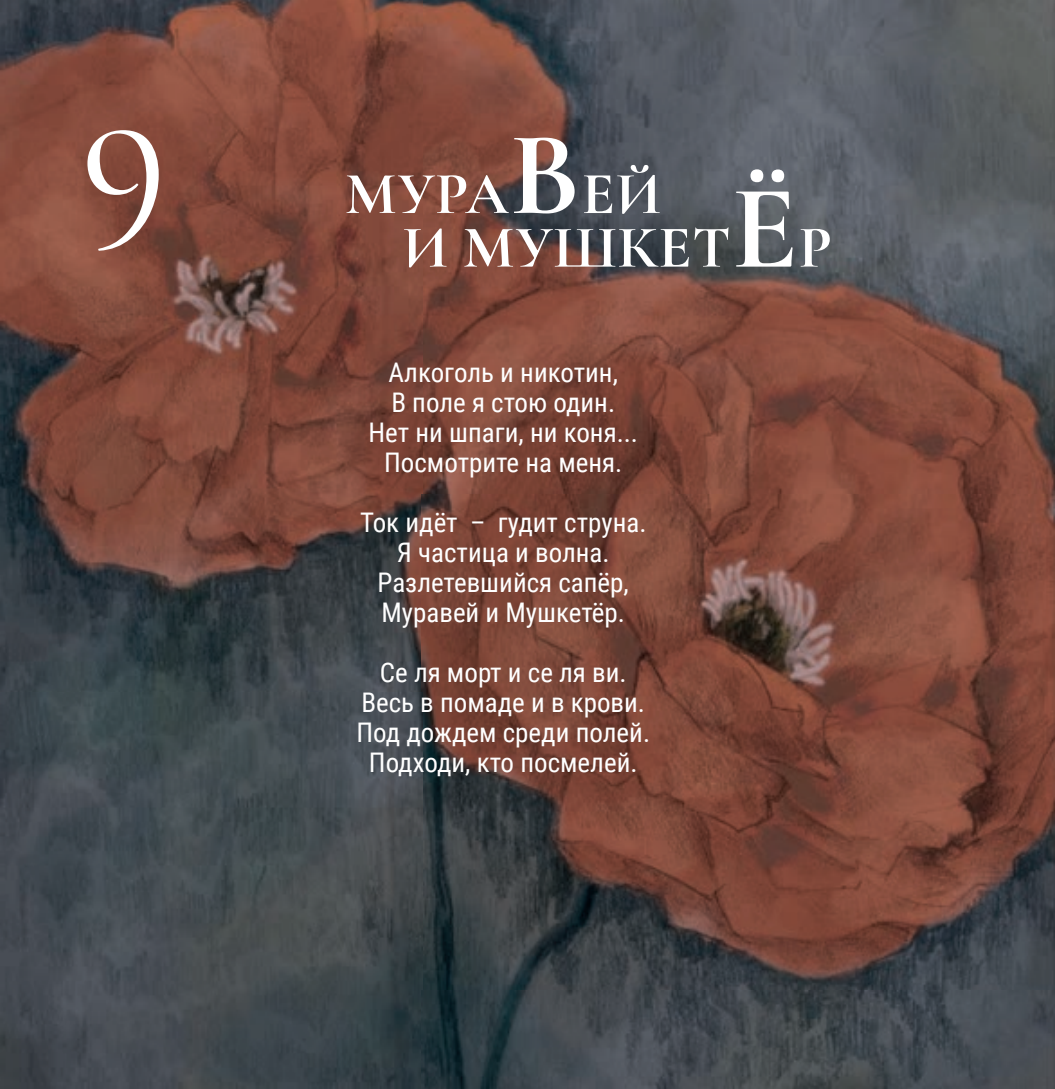
<style>
.page{position:relative;width:1055px;height:1089px;background:#fff}
.page>*{position:absolute;margin:0;border:0;box-sizing:border-box;transform-origin:0 0}
.t1{font:186px "Cormorant Infant";color:#fff}
.t2{font:700 60px "Cormorant Infant";letter-spacing:.01em;color:#fff}
.t3{font:27px/30px "Roboto Condensed";color:#fff;text-align:center}
.s1{font-size:120px}
</style>
<div class="page">
<img style="left:0;top:0;width:1054px;height:1089px">
<h1 class="t1" style="left:79px;top:76px;width:92px">9</h1>
<h2 class="t2" style="left:345px;top:157px;width:318px">МУРА<span class="s1">В</span>ЕЙ</h2>
<h2 class="t2" style="left:402px;top:210px;width:431px">И МУШКЕТ<span class="s1">Ё</span>Р</h2>
<p class="t3" style="left:368px;top:356px;width:271px">Алкоголь и никотин,<br>В поле я стою один.<br>Нет ни шпаги, ни коня...<br>Посмотрите на меня.</p>
<p class="t3" style="left:360px;top:506px;width:288px">Ток идёт – гудит струна.<br>Я частица и волна.<br>Разлетевшийся сапёр,<br>Муравей и Мушкетёр.</p>
<p class="t3" style="left:356px;top:656px;width:295px">Се ля морт и се ля ви.<br>Весь в помаде и в крови.<br>Под дождем среди полей.<br>Подходи, кто посмелей.</p>
</div>
